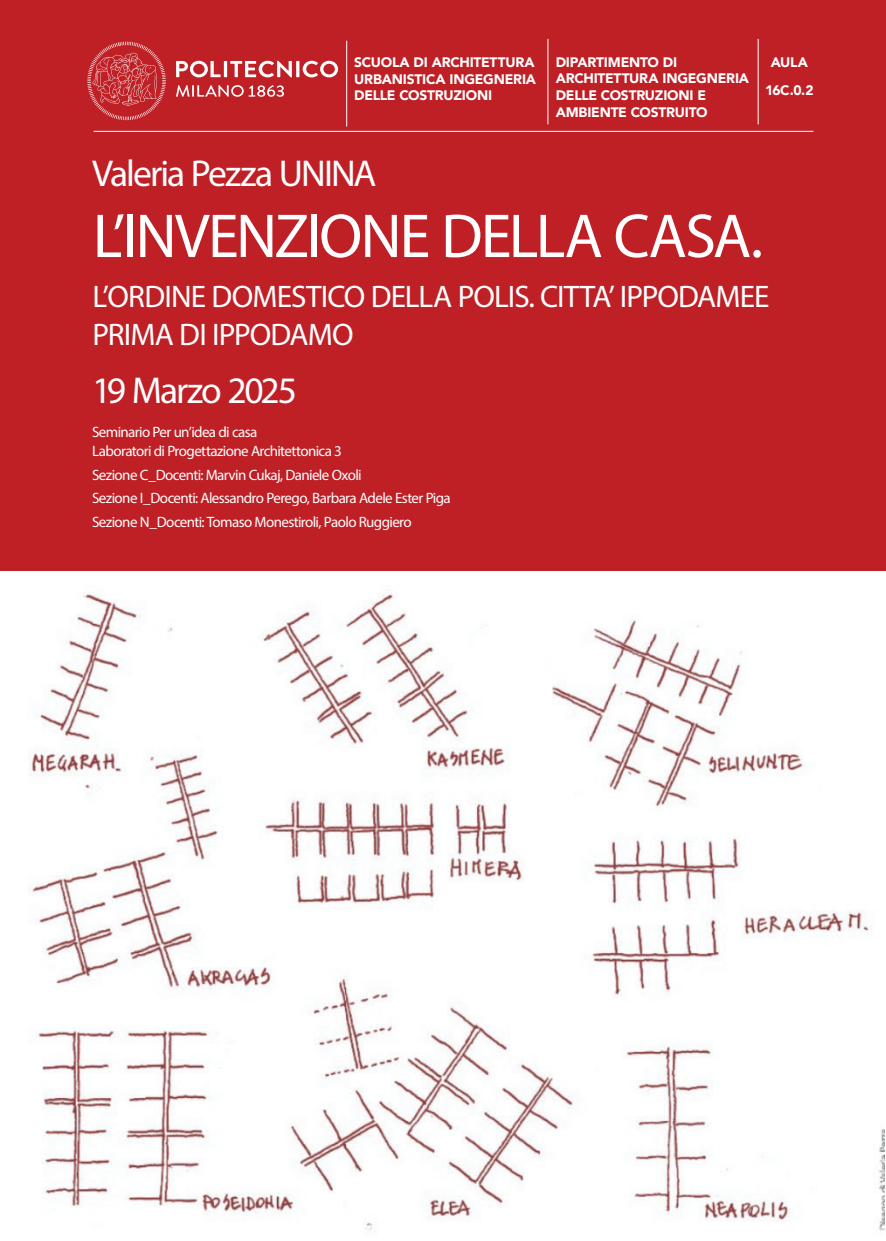
<style>
.page{position:relative;width:886px;height:1241px;background:#fff}
.page>*{position:absolute;margin:0;border:0;box-sizing:border-box;transform-origin:0 0}
.t1{font:62.5px "Myriad Pro";letter-spacing:-.03em;color:#fff}
.t2{font:37.5px "Myriad Pro";letter-spacing:-.055em;color:#fff}
.t3{font:31.25px/37.5px "Myriad Pro";letter-spacing:-.025em;color:#fff}
.t4{font:15px/23.6px "Myriad Pro";letter-spacing:-.04em;color:#fff}
.t5{font:900 13.75px/16.5px "Avenir";letter-spacing:-.015em;color:#fff;text-align:center}
</style>
<div class="page">
<div style="left:0;top:0;width:886px;height:570px;background:#be2026"></div>
<img style="left:28px;top:589px;width:856px;height:642px">
<hr style="left:94px;top:131px;width:719px;height:1px;background:#fff">
<svg style="left:176px;top:85px;width:108px;height:12px"></svg>
<svg style="left:176px;top:61px;width:162px;height:16px"></svg>
<svg style="left:87px;top:42px;width:79px;height:78px"></svg>
<hr style="left:346px;top:41px;width:1px;height:86px;background:#fff">
<hr style="left:548px;top:39px;width:1px;height:85px;background:#fff">
<hr style="left:758px;top:39px;width:1px;height:85px;background:#fff">
<p class="t5" style="left:354px;top:54px;width:183px;text-align:justify">SCUOLA DI ARCHITETTURA URBANISTICA INGEGNERIA DELLE COSTRUZIONI</p>
<p class="t5" style="left:556px;top:54px;width:195px;text-align:left">DIPARTIMENTO DI<br>ARCHITETTURA INGEGNERIA<br>DELLE COSTRUZIONI E<br>AMBIENTE COSTRUITO</p>
<p class="t5" style="left:765px;top:48px;width:50px;line-height:27.8px">AULA<br>16C.0.2</p>
<h2 class="t2" style="left:92px;top:150px;width:286px">Valeria Pezza UNINA</h2>
<h1 class="t1" style="left:93px;top:197px;width:672px">L’INVENZIONE DELLA CASA.</h1>
<h3 class="t3" style="left:92px;top:277px;width:678px">L’ORDINE DOMESTICO DELLA POLIS. CITTA’ IPPODAMEE<br>PRIMA DI IPPODAMO</h3>
<h2 class="t2" style="left:92px;top:367px;width:206px">19 Marzo 2025</h2>
<p class="t4" style="left:92px;top:422px;width:251px;line-height:18.6px">Seminario Per un’idea di casa<br>Laboratori di Progettazione Architettonica 3</p>
<p class="t4" style="left:92px;top:462px;width:360px">Sezione C_Docenti: Marvin Cukaj, Daniele Oxoli<br>Sezione I_Docenti: Alessandro Perego, Barbara Adele Ester Piga<br>Sezione N_Docenti: Tomaso Monestiroli, Paolo Ruggiero</p>
</div>
